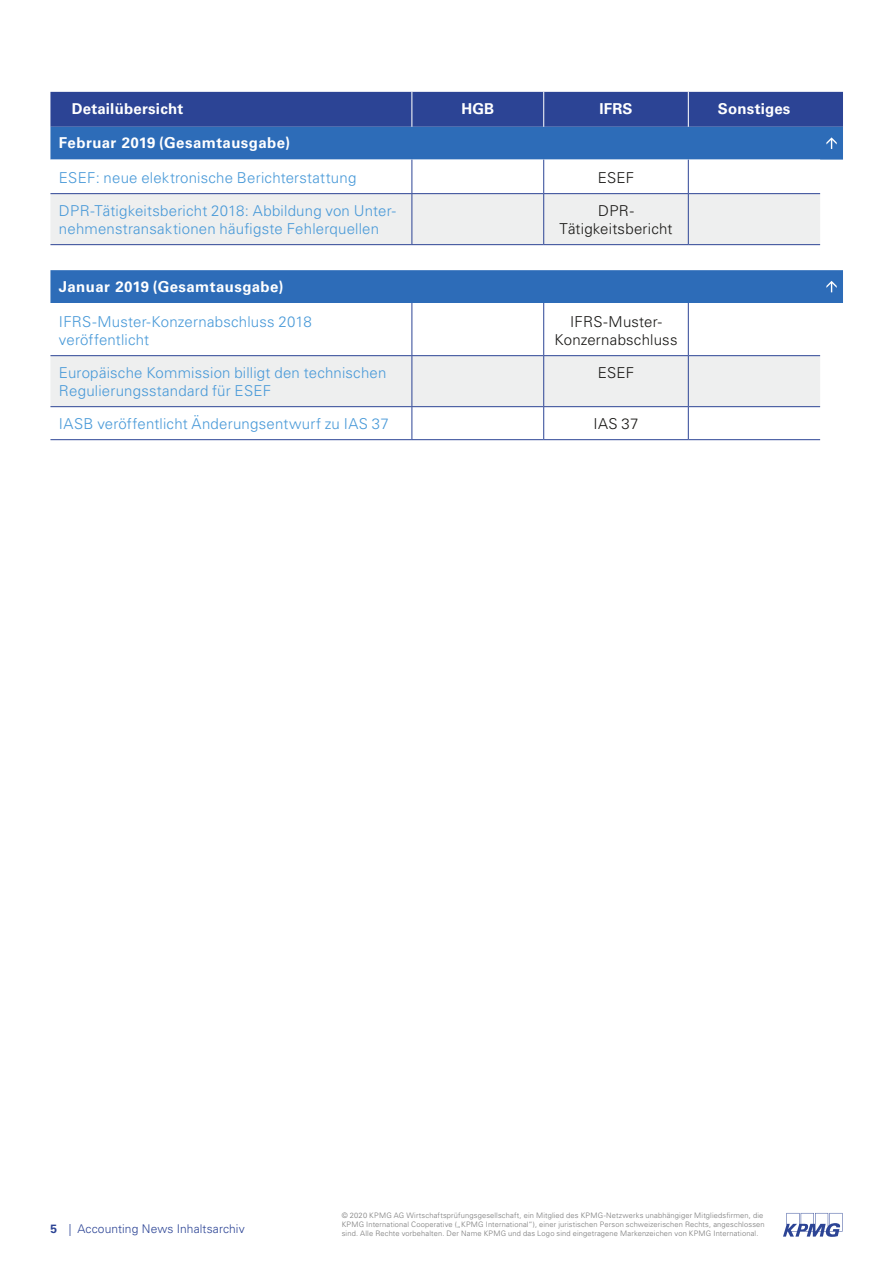
<style>
.page{position:relative;width:893px;height:1263px;background:#fff}
.page>*{position:absolute;margin:0;border:0;box-sizing:border-box;transform-origin:0 0}
.C-04-P-Body_Table_Li{font:300 15px/18px "Univers LT Std";letter-spacing:.015em;color:#4899d8}
.C-02-P-Body_Table{font:300 15px/18px "Univers LT Std";letter-spacing:.015em;color:#181715;text-align:center}
.C-03-H1-Monat{font:700 15px "Univers LT Std";letter-spacing:.025em;color:#fff}
.C-01-Tabelle_H1-Titl{font:700 15px "Univers LT Std";letter-spacing:.015em;color:#fff}
.t1{font:300 12px "Univers LT Std";letter-spacing:.01em;color:#2c4495}
.t2{font:300 7.5px/9px "Univers LT Std";letter-spacing:.02em;color:#777}
.s1{font-weight:700}
</style>
<div class="page">
<svg style="left:783px;top:1213px;width:59px;height:24px"></svg>
<div style="left:50px;top:92px;width:793px;height:35px;background:#2c4495"></div>
<svg style="left:50px;top:127px;width:793px;height:176px;background:#427bbf"></svg>
<svg style="left:50px;top:160px;width:770px;height:279px"></svg>
<svg style="left:50px;top:194px;width:770px;height:212px;fill:#eeefef"></svg>
<hr style="left:688px;top:92px;width:1px;height:35px;background:#fff">
<hr style="left:411px;top:92px;width:1px;height:35px;background:#fff">
<hr style="left:543px;top:92px;width:1px;height:35px;background:#fff">
<hr style="left:411px;top:303px;width:1px;height:52px;background:#2c4495">
<hr style="left:543px;top:303px;width:1px;height:52px;background:#2c4495">
<hr style="left:688px;top:303px;width:1px;height:52px;background:#2c4495">
<hr style="left:50px;top:355px;width:362px;height:1px;background:#2c4495">
<hr style="left:50px;top:406px;width:362px;height:1px;background:#2c4495">
<hr style="left:50px;top:439px;width:362px;height:1px;background:#2c4495">
<hr style="left:411px;top:407px;width:1px;height:32px;background:#2c4495">
<hr style="left:412px;top:439px;width:132px;height:1px;background:#2c4495">
<hr style="left:543px;top:407px;width:1px;height:32px;background:#2c4495">
<hr style="left:544px;top:439px;width:144px;height:1px;background:#2c4495">
<hr style="left:688px;top:407px;width:1px;height:32px;background:#2c4495">
<hr style="left:688px;top:439px;width:132px;height:1px;background:#2c4495">
<hr style="left:688px;top:355px;width:132px;height:1px;background:#2c4495">
<hr style="left:688px;top:406px;width:132px;height:1px;background:#2c4495">
<hr style="left:544px;top:355px;width:144px;height:1px;background:#2c4495">
<hr style="left:688px;top:356px;width:1px;height:50px;background:#2c4495">
<hr style="left:544px;top:406px;width:144px;height:1px;background:#2c4495">
<hr style="left:412px;top:355px;width:132px;height:1px;background:#2c4495">
<hr style="left:411px;top:356px;width:1px;height:50px;background:#2c4495">
<hr style="left:543px;top:356px;width:1px;height:50px;background:#2c4495">
<hr style="left:412px;top:406px;width:132px;height:1px;background:#2c4495">
<hr style="left:50px;top:193px;width:362px;height:1px;background:#2c4495">
<hr style="left:50px;top:244px;width:362px;height:1px;background:#2c4495">
<hr style="left:411px;top:194px;width:1px;height:50px;background:#2c4495">
<hr style="left:412px;top:244px;width:132px;height:1px;background:#2c4495">
<hr style="left:543px;top:194px;width:1px;height:50px;background:#2c4495">
<hr style="left:544px;top:244px;width:144px;height:1px;background:#2c4495">
<hr style="left:688px;top:194px;width:1px;height:50px;background:#2c4495">
<hr style="left:688px;top:244px;width:132px;height:1px;background:#2c4495">
<hr style="left:688px;top:193px;width:132px;height:1px;background:#2c4495">
<hr style="left:688px;top:160px;width:1px;height:33px;background:#2c4495">
<hr style="left:544px;top:193px;width:144px;height:1px;background:#2c4495">
<hr style="left:411px;top:160px;width:1px;height:33px;background:#2c4495">
<hr style="left:543px;top:160px;width:1px;height:33px;background:#2c4495">
<hr style="left:412px;top:193px;width:132px;height:1px;background:#2c4495">
<svg style="left:826px;top:137px;width:11px;height:12px"></svg>
<svg style="left:826px;top:281px;width:11px;height:11px"></svg>
<h1 class="C-01-Tabelle_H1-Titl" style="left:72px;top:100px;width:113px">Detailübersicht</h1>
<h1 class="C-01-Tabelle_H1-Titl" style="left:461px;top:100px;width:34px">HGB</h1>
<h1 class="C-01-Tabelle_H1-Titl" style="left:599px;top:100px;width:34px">IFRS</h1>
<h1 class="C-01-Tabelle_H1-Titl" style="left:718px;top:100px;width:74px">Sonstiges</h1>
<h1 class="C-03-H1-Monat" style="left:59px;top:134px;width:233px">Februar 2019 (Gesamtausgabe)</h1>
<p class="C-04-P-Body_Table_Li" style="left:59px;top:169px;width:299px">ESEF: neue elektronische Berichterstattung</p>
<p class="C-02-P-Body_Table" style="left:598px;top:169px;width:38px">ESEF</p>
<p class="C-04-P-Body_Table_Li" style="left:59px;top:202px;width:338px">DPR-Tätigkeitsbericht 2018: Abbildung von Unter&shy;nehmenstransaktionen häufigste Fehlerquellen</p>
<p class="C-02-P-Body_Table" style="left:559px;top:202px;width:115px">DPR-<br>Tätigkeitsbericht</p>
<h1 class="C-03-H1-Monat" style="left:59px;top:278px;width:226px">Januar 2019 (Gesamtausgabe)</h1>
<p class="C-04-P-Body_Table_Li" style="left:59px;top:313px;width:254px">IFRS-Muster-Konzernabschluss 2018 veröffentlicht</p>
<p class="C-02-P-Body_Table" style="left:554px;top:313px;width:124px">IFRS-Muster-<br>Konzernabschluss</p>
<p class="C-04-P-Body_Table_Li" style="left:59px;top:364px;width:329px">Europäische Kommission billigt den technischen<br>Regulierungsstandard für ESEF</p>
<p class="C-02-P-Body_Table" style="left:598px;top:364px;width:38px">ESEF</p>
<p class="C-04-P-Body_Table_Li" style="left:59px;top:415px;width:331px">IASB veröffentlicht Änderungsentwurf zu IAS 37</p>
<p class="C-02-P-Body_Table" style="left:593px;top:415px;width:47px">IAS 37</p>
<h2 class="t1" style="left:50px;top:1221px;width:196px"><span class="s1">5</span> | Accounting News Inhaltsarchiv</h2>
<p class="t2" style="left:342px;top:1211px;width:424px">© 2020 KPMG AG Wirtschaftsprüfungsgesellschaft, ein Mitglied des KPMG-Netzwerks unabhängiger Mitgliedsfirmen, die<br>KPMG International Cooperative („KPMG International“), einer juristischen Person schweizerischen Rechts, angeschlossen sind. Alle Rechte vorbehalten. Der Name KPMG und das Logo sind eingetragene Markenzeichen von KPMG International.</p>
</div>
